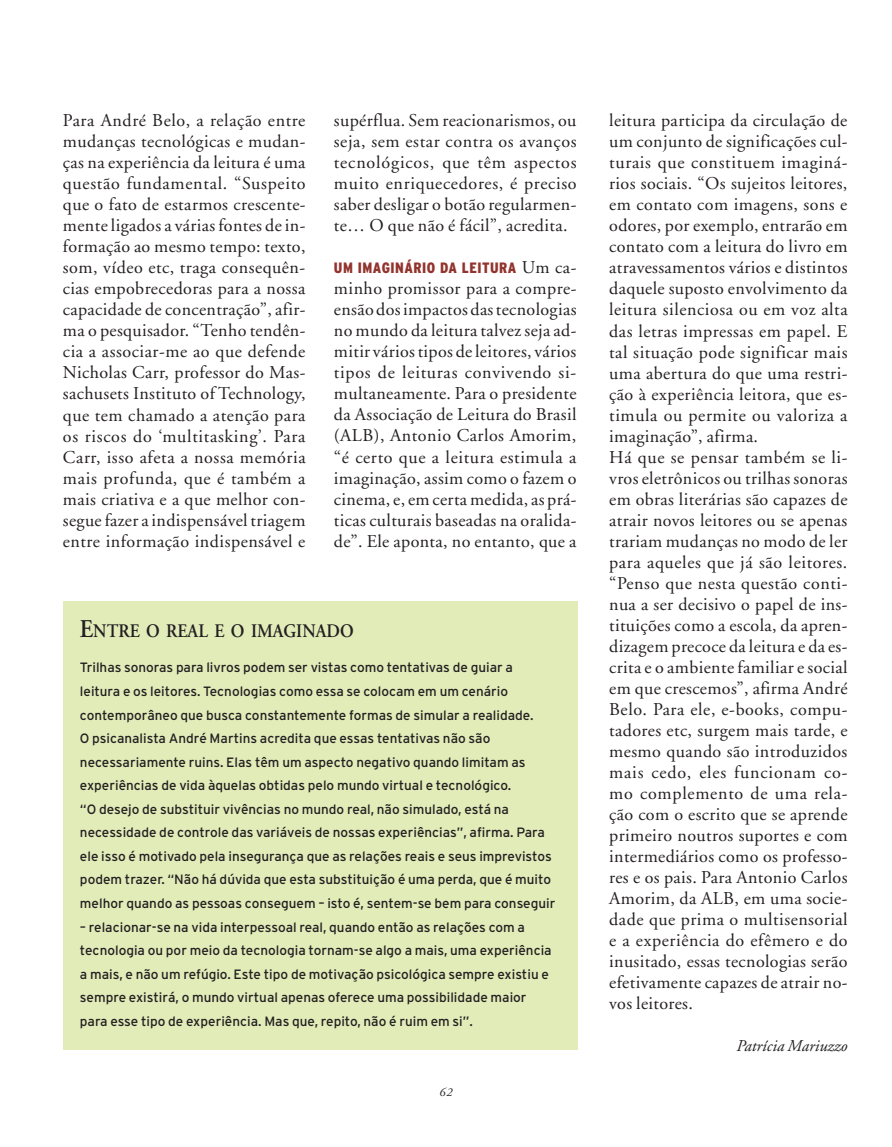
<style>
.page{position:relative;width:892px;height:1147px;background:#fff}
.page>*{position:absolute;margin:0;border:0;box-sizing:border-box;transform-origin:0 0}
.t1{font:600 19.2px "Adobe Garamond";color:#231f20;scale:.9 1}
.t2{font:18px/21px "Adobe Garamond";letter-spacing:.02em;color:#231f20;text-align:justify}
.t3{font:italic 16.5px "Adobe Garamond";color:#231f20}
.t4{font:900 condensed 15px "Interstate";letter-spacing:.03em;color:#92342e}
.t5{font:13.5px/23.5px "Interstate";color:#231f20}
.t6{font:italic 12px "Adobe Garamond";color:#231f20}
.s1{font-family:"Adobe Garamond";font-weight:400;font-stretch:normal;font-size:18px;color:#231f20}
.s2{font-size:25.5px}
</style>
<div class="page">
<div style="left:63px;top:601px;width:514px;height:448px;background:#e2ecb9"></div>
<p class="t2" style="left:63px;top:110px;width:244px">Para André Belo, a relação entre mudanças tecnológicas e mudan&shy;ças na experiência da leitura é uma questão fundamental. “Suspeito que o fato de estarmos crescente&shy;mente ligados a várias fontes de in&shy;formação ao mesmo tempo: texto, som, vídeo etc, traga consequên&shy;cias empobrecedoras para a nossa capacidade de concentração”, afir&shy;ma o pesquisador. “Tenho tendên&shy;cia a associar-me ao que defende Nicholas Carr, professor do Mas&shy;sachusets Instituto of Technology, que tem chamado a atenção para os riscos do ‘multitasking’. Para Carr, isso afeta a nossa memória mais profunda, que é também a mais criativa e a que melhor con&shy;segue fazer a indispensável triagem entre informação indispensável e</p>
<p class="t2" style="left:334px;top:111px;width:244px">supérflua. Sem reacionarismos, ou seja, sem estar contra os avanços tecnológicos, que têm aspectos muito enriquecedores, é preciso saber desligar o botão regularmen&shy;te… O que não é fácil”, acredita.</p>
<p class="t4" style="left:334px;top:260px;width:244px">UM IMAGINÁRIO DA LEITURA <span class="s1">Um ca-</span></p>
<p class="t2" style="left:334px;top:278px;width:244px">minho promissor para a compre&shy;ensão dos impactos das tecnologias no mundo da leitura talvez seja ad&shy;mitir vários tipos de leitores, vários tipos de leituras convivendo si&shy;multaneamente. Para o presidente da Associação de Leitura do Brasil (ALB), Antonio Carlos Amorim, “é certo que a leitura estimula a imaginação, assim como o fazem o cinema, e, em certa medida, as prá&shy;ticas culturais baseadas na oralida&shy;de”. Ele aponta, no entanto, que a</p>
<p class="t1" style="left:80px;top:620px;width:305px"><span class="s2">E</span>NTRE O REAL E O IMAGINADO</p>
<p class="t5" style="left:80px;top:655px;width:476px">Trilhas sonoras para livros podem ser vistas como tentativas de guiar a leitura e os leitores. Tecnologias como essa se colocam em um cenário contemporâneo que busca constantemente formas de simular a realidade.<br>O psicanalista André Martins acredita que essas tentativas não são necessariamente ruins. Elas têm um aspecto negativo quando limitam as experiências de vida àquelas obtidas pelo mundo virtual e tecnológico.<br>“O desejo de substituir vivências no mundo real, não simulado, está na necessidade de controle das variáveis de nossas experiências”, afirma. Para ele isso é motivado pela insegurança que as relações reais e seus imprevistos podem trazer. “Não há dúvida que esta substituição é uma perda, que é muito melhor quando as pessoas conseguem – isto é, sentem-se bem para conseguir</p>
<p class="t5" style="left:80px;top:914px;width:473px">– relacionar-se na vida interpessoal real, quando então as relações com a tecnologia ou por meio da tecnologia tornam-se algo a mais, uma experiência a mais, e não um refúgio. Este tipo de motivação psicológica sempre existiu e sempre existirá, o mundo virtual apenas oferece uma possibilidade maior para esse tipo de experiência. Mas que, repito, não é ruim em si”.</p>
<p class="t6" style="left:439px;top:1085px;width:15px">62</p>
<p class="t2" style="left:609px;top:111px;width:240px;text-align:left">leitura participa da circulação de um conjunto de significações cul&shy;turais que constituem imaginá&shy;rios sociais. “Os sujeitos leitores, em contato com imagens, sons e odores, por exemplo, entrarão em contato com a leitura do livro em atravessamentos vários e distintos daquele suposto envolvimento da leitura silenciosa ou em voz alta das letras impressas em papel. E tal situação pode significar mais uma abertura do que uma restri&shy;ção à experiência leitora, que es&shy;timula ou permite ou valoriza a imaginação”, afirma.<br>Há que se pensar também se li&shy;vros eletrônicos ou trilhas sonoras em obras literárias são capazes de atrair novos leitores ou se apenas trariam mudanças no modo de ler para aqueles que já são leitores. “Penso que nesta questão conti&shy;nua a ser decisivo o papel de ins&shy;tituições como a escola, da apren&shy;dizagem precoce da leitura e da es&shy;crita e o ambiente familiar e social em que crescemos”, afirma André<br>Belo. Para ele, e-books, compu&shy;tadores etc, surgem mais tarde, e mesmo quando são introduzidos mais cedo, eles funcionam co&shy;mo complemento de uma rela&shy;ção com o escrito que se aprende primeiro noutros suportes e com intermediários como os professo&shy;res e os pais. Para Antonio Carlos<br>Amorim, da ALB, em uma socie&shy;dade que prima o multisensorial e a experiência do efêmero e do inusitado, essas tecnologias serão efetivamente capazes de atrair no&shy;vos leitores.</p>
<p class="t3" style="left:736px;top:1036px;width:113px">Patrícia Mariuzzo</p>
</div>
